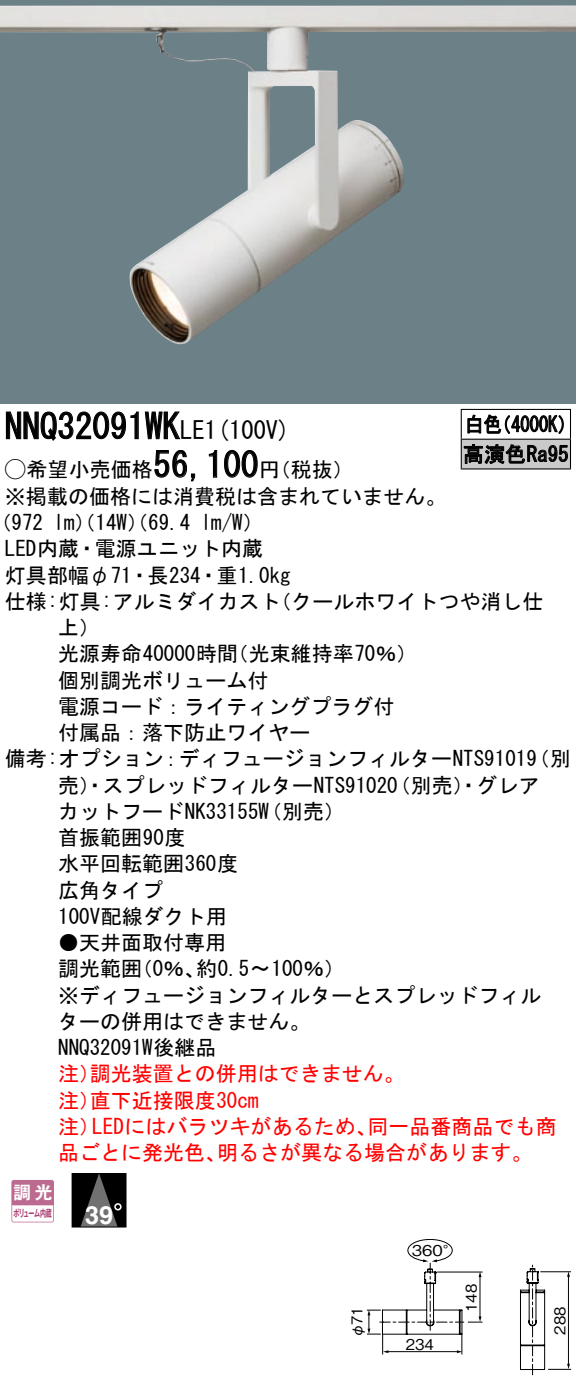
<style>
.page{position:relative;width:576px;height:1393px;background:#fff}
.page>*{position:absolute;margin:0;border:0;box-sizing:border-box;transform-origin:0 0}
.t1{font:35px "MS Gothic";color:#000}
.t2{font:700 25.2px "Helvetica LT Std";color:#fff}
.t3{font:24.5px "MS Gothic";color:#000}
.t4{font:21px/26.2px "MS Gothic";color:#000}
.t5{font:21px/26.2px "MS Gothic";color:#f00}
.t6{font:21px "MS Gothic";color:#000;scale:.88 1}
.t7{font:17.5px "Gothic MB101 Pro De Bold 90 pv RKSJ H";color:#fff}
.t8{font:14.7px "Gothic BBB Pro Medium 90 pv RKSJ H";color:#000}
.t9{font:14.7px "Gothic BBB Pro Medium 90 pv RKSJ H";color:#000;scale:1.1 1}
.t10{font:10.15px "Gothic MB101 Pro De Bold 90 pv RKSJ H";letter-spacing:-.075em;color:#a7366d;scale:.6 1}
.s1{font-size:24.5px}
.s2{font-family:"Ford Classification 1"}
</style>
<div class="page">
<div style="left:0;top:0;width:575px;height:404px;background:#6c8087"></div>
<img style="left:0;top:6px;width:575px;height:339px">
<svg style="left:6px;top:411px;width:174px;height:30px"></svg>
<svg style="left:154px;top:450px;width:42px;height:32px"></svg>
<svg style="left:208px;top:450px;width:9px;height:28px"></svg>
<svg style="left:224px;top:450px;width:34px;height:28px"></svg>
<svg style="left:11px;top:1180px;width:43px;height:42px"></svg>
<div style="left:72px;top:1173px;width:54px;height:54px;background:#000"></div>
<svg style="left:81px;top:1175px;width:39px;height:50px"></svg>
<svg style="left:114px;top:1203px;width:7px;height:7px"></svg>
<div style="left:72px;top:1173px;width:54px;height:54px;border:1px solid #000"></div>
<hr style="left:460px;top:409px;width:110px;height:1px;background:#000">
<hr style="left:569px;top:410px;width:2px;height:29px;background:#000">
<hr style="left:460px;top:439px;width:110px;height:1px;background:#000">
<hr style="left:569px;top:440px;width:2px;height:28px;background:#000">
<hr style="left:460px;top:468px;width:110px;height:2px;background:#000">
<svg style="left:460px;top:410px;width:108px;height:58px"></svg>
<svg style="left:367px;top:1239px;width:203px;height:136px"></svg>
<h1 class="t1" style="left:5px;top:409px;width:201px">NNQ32091WK<span class="s1">LE</span></h1>
<p class="t3" style="left:204px;top:418px;width:87px">(1 100 (V</p>
<p class="t6" style="left:465px;top:414px;width:43px">白色</p>
<p class="t6" style="left:492px;top:414px;width:96px">（4000 (K</p>
<p class="t4" style="left:463px;top:441px;width:107px">高演色Ra95</p>
<h1 class="t1" style="left:153px;top:447px;width:106px">56,100</h1>
<p class="t4" style="left:5px;top:457px;width:149px"><span class="s2">A</span>希望小売価格</p>
<p class="t4" style="left:5px;top:483px;width:442px">※掲載の価格には消費税は含まれていません。</p>
<p class="t4" style="left:201px;top:509px;width:64px">l m (W/</p>
<p class="t4" style="left:259px;top:457px;width:96px">（円税抜(</p>
<p class="t4" style="left:-9px;top:509px;width:54px">（972</p>
<p class="t4" style="left:5px;top:536px;width:259px">LED内蔵・電源ユニット内蔵</p>
<p class="t4" style="left:5px;top:562px;width:287px">灯具部幅φ71・長234・重1.0kg</p>
<p class="t4" style="left:270px;top:588px;width:275px">（クールホワイトつや消し仕</p>
<p class="t4" style="left:54px;top:509px;width:138px">lm）（14 ）（W 69.4</p>
<p class="t4" style="left:5px;top:588px;width:277px">仕様:灯具:アルミダイカスト</p>
<p class="t4" style="left:58px;top:614px;width:43px">上(</p>
<p class="t4" style="left:227px;top:641px;width:191px">（光束維持率70％(</p>
<p class="t4" style="left:58px;top:641px;width:337px">光源寿命40000時間<br>個別調光ボリューム付<br>電源コード：ライティングプラグ付付属品：落下防止ワイヤー</p>
<p class="t4" style="left:5px;top:746px;width:536px;text-align:right">備考:オプション：ディフュージョンフィルターNTS91019（別売）・グレア</p>
<p class="t4" style="left:528px;top:746px;width:43px">（別</p>
<p class="t4" style="left:58px;top:772px;width:341px">売）・スプレッドフィルターNTS91020カットフードNK33155（W 別売(<br>首振範囲90度<br>水平回転範囲360度<br>広角タイプ<br>100V配線ダクト用</p>
<p class="t4" style="left:132px;top:929px;width:215px;text-indent:-73px">●天井面取付専用<br>（0％約、 0.5〜100％(</p>
<p class="t4" style="left:58px;top:956px;width:484px">調光範囲<br>※ディフュージョンフィルターとスプレッドフィルターの併用はできません。<br>NNQ32091W後継品</p>
<p class="t5" style="left:90px;top:1061px;width:316px">調光装置との併用はできません。</p>
<p class="t5" style="left:90px;top:1061px;width:170px;text-indent:-32px">注）<br>直下近接限度30cm</p>
<p class="t5" style="left:58px;top:1087px;width:43px">注）</p>
<p class="t5" style="left:92px;top:1113px;width:286px">LEDにはバラツキがあるため、</p>
<p class="t5" style="left:367px;top:1113px;width:190px">同一品番商品でも商</p>
<p class="t5" style="left:58px;top:1113px;width:43px">注）</p>
<p class="t5" style="left:58px;top:1139px;width:169px">品ごとに発光色、</p>
<p class="t5" style="left:217px;top:1139px;width:317px">明るさが異なる場合があります。</p>
<p class="t7" style="left:13px;top:1178px;width:41px">調光</p>
<p class="t10" style="left:13px;top:1205px;width:66px">ボリューム内蔵</p>
<p class="t2" style="left:85px;top:1199px;width:30px">39</p>
<p class="t9" style="left:411px;top:1238px;width:45px">360°</p>
<p class="t8" style="left:345px;top:1338px;width:33px;rotate:-90deg">φ71</p>
<p class="t8" style="left:405px;top:1332px;width:30px">234</p>
<p class="t8" style="left:459px;top:1312px;width:30px;rotate:-90deg">148</p>
<p class="t8" style="left:548px;top:1335px;width:30px;rotate:-90deg">288</p>
</div>
